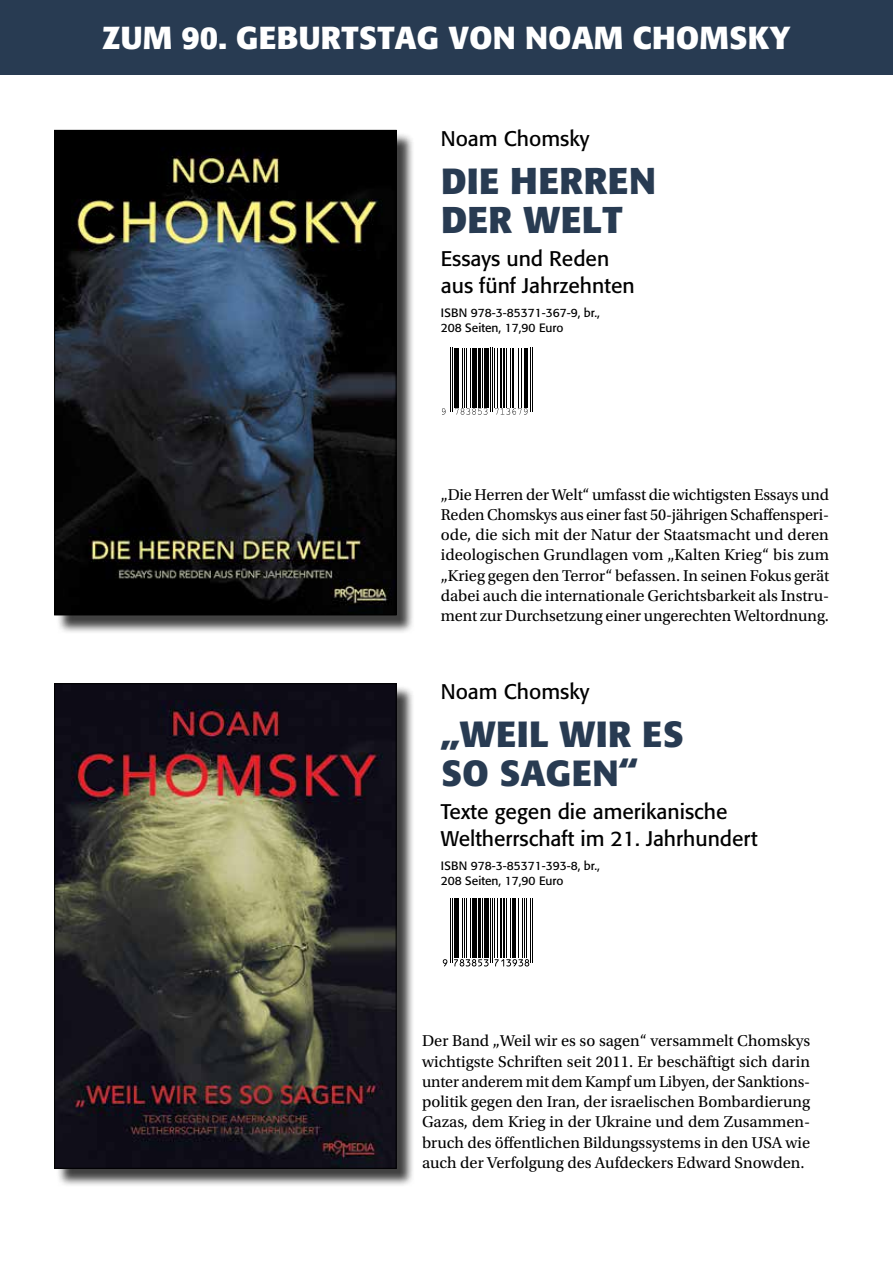
<style>
.page{position:relative;width:893px;height:1263px;background:#fff}
.page>*{position:absolute;margin:0;border:0;box-sizing:border-box;transform-origin:0 0}
.t1{font:700 36.9px/39px "Formata Pro";letter-spacing:.01em;color:#283b52}
.t2{font:700 36px/39px "Formata Pro";letter-spacing:.01em;color:#283b52}
.t3{font:700 31.5px "Formata Pro";letter-spacing:.01em;color:#fff}
.t4{font:21px/27px "Formata Pro";color:#000}
.t5{font:16.5px/20.2px "Utopia Std";letter-spacing:-.005em;color:#000}
.t6{font:12px/15px "Formata Pro";color:#000}
.s1{font-size:36px}
</style>
<div class="page">
<div style="left:0;top:0;width:893px;height:74px;background:#283b52"></div>
<hr style="left:450px;top:348px;width:1px;height:64px;background:#000">
<hr style="left:452px;top:348px;width:1px;height:64px;background:#000">
<hr style="left:454px;top:348px;width:2px;height:60px;background:#000">
<hr style="left:457px;top:348px;width:2px;height:60px;background:#000">
<hr style="left:462px;top:348px;width:1px;height:60px;background:#000">
<hr style="left:464px;top:348px;width:1px;height:60px;background:#000">
<hr style="left:466px;top:348px;width:1px;height:60px;background:#000">
<hr style="left:470px;top:348px;width:1px;height:60px;background:#000">
<hr style="left:472px;top:348px;width:2px;height:60px;background:#000">
<hr style="left:475px;top:348px;width:2px;height:60px;background:#000">
<hr style="left:478px;top:348px;width:3px;height:60px;background:#000">
<hr style="left:482px;top:348px;width:1px;height:60px;background:#000">
<hr style="left:484px;top:348px;width:3px;height:60px;background:#000">
<hr style="left:488px;top:348px;width:1px;height:60px;background:#000">
<hr style="left:490px;top:348px;width:1px;height:64px;background:#000">
<hr style="left:492px;top:348px;width:1px;height:64px;background:#000">
<hr style="left:494px;top:348px;width:1px;height:60px;background:#000">
<hr style="left:497px;top:348px;width:1px;height:60px;background:#000">
<hr style="left:500px;top:348px;width:1px;height:60px;background:#000">
<hr style="left:503px;top:348px;width:2px;height:60px;background:#000">
<hr style="left:506px;top:348px;width:1px;height:60px;background:#000">
<hr style="left:510px;top:348px;width:1px;height:60px;background:#000">
<hr style="left:512px;top:348px;width:1px;height:60px;background:#000">
<hr style="left:513px;top:348px;width:1px;height:60px;background:#000">
<hr style="left:518px;top:348px;width:1px;height:60px;background:#000">
<hr style="left:521px;top:348px;width:1px;height:60px;background:#000">
<hr style="left:524px;top:348px;width:3px;height:60px;background:#000">
<hr style="left:527px;top:348px;width:1px;height:60px;background:#000">
<hr style="left:530px;top:348px;width:1px;height:64px;background:#000">
<hr style="left:532px;top:348px;width:1px;height:64px;background:#000">
<svg style="left:442px;top:408px;width:3px;height:7px"></svg>
<svg style="left:455px;top:408px;width:32px;height:7px"></svg>
<svg style="left:495px;top:408px;width:33px;height:7px"></svg>
<div style="left:56px;top:132px;width:359px;height:502px;background:#000;opacity:.75"></div>
<img style="left:56px;top:132px;width:338px;height:481px">
<div style="left:56px;top:686px;width:359px;height:501px;background:#000;opacity:.75"></div>
<img style="left:56px;top:685px;width:338px;height:482px">
<svg style="left:443px;top:959px;width:4px;height:7px"></svg>
<hr style="left:450px;top:898px;width:1px;height:64px;background:#000">
<hr style="left:452px;top:898px;width:1px;height:64px;background:#000">
<hr style="left:454px;top:898px;width:2px;height:60px;background:#000">
<hr style="left:457px;top:898px;width:2px;height:60px;background:#000">
<hr style="left:462px;top:898px;width:1px;height:60px;background:#000">
<hr style="left:464px;top:898px;width:1px;height:60px;background:#000">
<hr style="left:466px;top:898px;width:1px;height:60px;background:#000">
<hr style="left:470px;top:898px;width:1px;height:60px;background:#000">
<hr style="left:472px;top:898px;width:2px;height:60px;background:#000">
<hr style="left:474px;top:898px;width:3px;height:60px;background:#000">
<hr style="left:478px;top:898px;width:3px;height:60px;background:#000">
<hr style="left:482px;top:898px;width:1px;height:60px;background:#000">
<svg style="left:454px;top:959px;width:35px;height:7px"></svg>
<hr style="left:484px;top:898px;width:4px;height:60px;background:#000">
<hr style="left:488px;top:898px;width:1px;height:60px;background:#000">
<hr style="left:490px;top:898px;width:1px;height:64px;background:#000">
<hr style="left:492px;top:898px;width:1px;height:64px;background:#000">
<hr style="left:494px;top:898px;width:1px;height:60px;background:#000">
<hr style="left:497px;top:898px;width:1px;height:60px;background:#000">
<hr style="left:500px;top:898px;width:1px;height:60px;background:#000">
<hr style="left:503px;top:898px;width:2px;height:60px;background:#000">
<hr style="left:506px;top:898px;width:1px;height:60px;background:#000">
<hr style="left:510px;top:898px;width:1px;height:60px;background:#000">
<hr style="left:512px;top:898px;width:2px;height:60px;background:#000">
<hr style="left:515px;top:898px;width:1px;height:60px;background:#000">
<hr style="left:518px;top:898px;width:1px;height:60px;background:#000">
<hr style="left:522px;top:898px;width:1px;height:60px;background:#000">
<svg style="left:495px;top:959px;width:34px;height:7px"></svg>
<hr style="left:524px;top:898px;width:1px;height:60px;background:#000">
<hr style="left:526px;top:898px;width:1px;height:60px;background:#000">
<hr style="left:530px;top:898px;width:1px;height:64px;background:#000">
<hr style="left:532px;top:898px;width:1px;height:64px;background:#000">
<h3 class="t3" style="left:102px;top:18px;width:690px">ZUM 90. GEBURTSTAG VON NOAM CHOMSKY</h3>
<p class="t4" style="left:441px;top:125px;width:150px">Noam Chomsky</p>
<h1 class="t1" style="left:441px;top:161px;width:216px"><span class="s1">DIE</span> HERREN<br>DER WELT</h1>
<p class="t4" style="left:441px;top:245px;width:195px">Essays und Reden aus fünf Jahrzehnten</p>
<p class="t6" style="left:441px;top:305px;width:161px">ISBN 978-3-85371-367-9, br.,<br>208 Seiten, 17,90 Euro</p>
<p class="t5" style="left:441px;top:484px;width:390px">„Die Herren der Welt“ umfasst die wichtigsten Essays und Reden Chomskys aus einer fast 50-jährigen Schaffensperi&shy;ode, die sich mit der Natur der Staatsmacht und deren ideologischen Grundlagen vom „Kalten Krieg“ bis zum „Krieg gegen den Terror“ befassen. In seinen Fokus gerät dabei auch die internationale Gerichtsbarkeit als Instru&shy;ment zur Durchsetzung einer ungerechten Weltordnung.</p>
<p class="t4" style="left:441px;top:678px;width:150px">Noam Chomsky</p>
<h2 class="t2" style="left:441px;top:715px;width:245px">„WEIL WIR ES<br>SO SAGEN“</h2>
<p class="t4" style="left:441px;top:798px;width:318px">Texte gegen die amerikanische<br>Weltherrschaft im 21. Jahrhundert</p>
<p class="t6" style="left:441px;top:858px;width:161px">ISBN 978-3-85371-393-8, br.,<br>208 Seiten, 17,90 Euro</p>
<p class="t5" style="left:422px;top:1031px;width:390px;text-align:justify">Der Band „Weil wir es so sagen“ versammelt Chomskys wichtigste Schriften seit 2011. Er beschäftigt sich darin unter anderem mit dem Kampf um Libyen, der Sanktions&shy;politik gegen den Iran, der israelischen Bombardierung Gazas, dem Krieg in der Ukraine und dem Zusammen&shy;bruch des öffentlichen Bildungssystems in den USA wie auch der Verfolgung des Aufdeckers Edward Snowden.</p>
</div>
